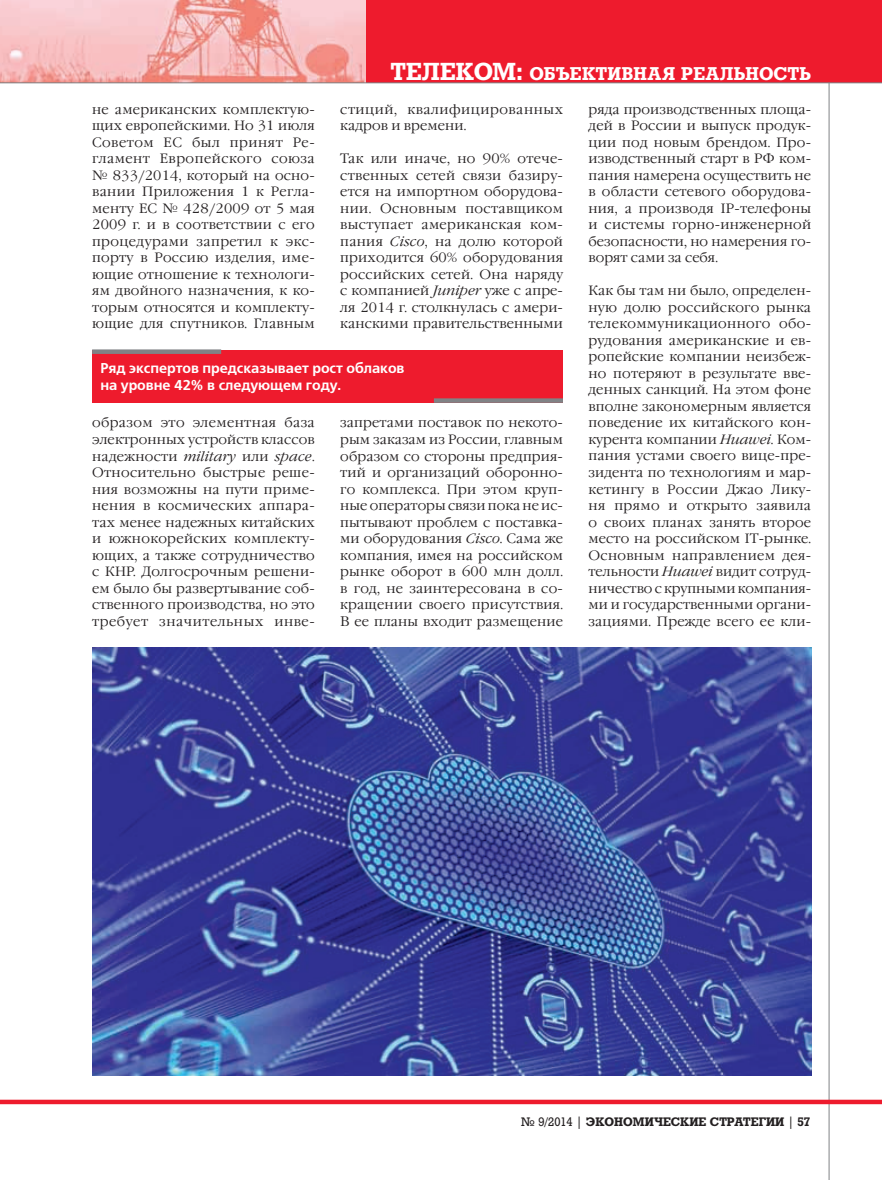
<style>
.page{position:relative;width:882px;height:1180px;background:#fff}
.page>*{position:absolute;margin:0;border:0;box-sizing:border-box;transform-origin:0 0}
.t1{font:700 18px "Rodeo";color:#fff}
.t2{font:700 14.25px/17.1px "Free Set C";letter-spacing:-.005em;color:#fff}
.t3{font:300 13.5px/16.5px "Garamond C";letter-spacing:.01em;color:#231f20;text-align:justify}
.t4{font:300 13.5px/16.5px "Garamond C";letter-spacing:.04em;color:#231f20}
.t5{font:700 12px "Rodeo";color:#231f20}
.s1{font-size:24px}
.s2{font-style:italic}
.s3{font-weight:400}
</style>
<div class="page">
<img style="left:0;top:0;width:367px;height:82px">
<div style="left:367px;top:0;width:514px;height:83px;background:#ee1b2d"></div>
<hr style="left:828px;top:83px;width:1px;height:1096px;background:#808285">
<svg style="left:0;top:1099px;width:881px;height:4px;background:#f04251"></svg>
<hr style="left:0;top:82px;width:881px;height:1px;background:#808285">
<div style="left:92px;top:350px;width:471px;height:53px;background:#ee1b2d"></div>
<div style="left:92px;top:349px;width:129px;height:5px;background:#808285"></div>
<div style="left:434px;top:398px;width:129px;height:5px;background:#808285"></div>
<img style="left:92px;top:647px;width:719px;height:427px">
<h1 class="t1" style="left:391px;top:67px;width:422px"><span class="s1">ТЕЛЕКОМ:</span> ОБЪЕКТИВНАЯ РЕАЛЬНОСТЬ</h1>
<p class="t3" style="left:92px;top:102px;width:224px">не американских комплектую&shy;щих европейскими. Но 31 июля Советом ЕС был принят Ре&shy;гламент Европейского союза № 833/2014, который на осно&shy;вании Приложения 1 к Регла&shy;менту ЕС № 428/2009 от 5 мая 2009 г. и в соответствии с его процедурами запретил к экс&shy;порту в Россию изделия, име&shy;ющие отношение к технологи&shy;ям двойного назначения, к ко&shy;торым относятся и комплекту&shy;ющие для спутников. Главным</p>
<p class="t4" style="left:340px;top:102px;width:224px">стиций, квалифицированных кадров и времени.</p>
<p class="t3" style="left:340px;top:152px;width:224px">Так или иначе, но 90% отече&shy;ственных сетей связи базиру&shy;ется на импортном оборудова&shy;нии. Основным поставщиком выступает американская ком&shy;пания <span class="s2">Cisco</span>, на долю которой приходится 60% оборудования российских сетей. Она наряду с компанией <span class="s2">Juniper</span> уже с апре&shy;ля 2014 г. столкнулась с амери&shy;канскими правительственными</p>
<p class="t2" style="left:100px;top:361px;width:306px">Ряд экспертов предсказывает рост облаков на уровне 42% в следующем году.</p>
<p class="t3" style="left:92px;top:416px;width:224px">образом это элементная база электронных устройств классов надежности <span class="s2">military</span> или <span class="s2">space</span>.<br>Относительно быстрые реше&shy;ния возможны на пути приме&shy;нения в космических аппара&shy;тах менее надежных китайских и южнокорейских комплекту&shy;ющих, а также сотрудничество с КНР. Долгосрочным решени&shy;ем было бы развертывание соб&shy;ственного производства, но это требует значительных инве-</p>
<p class="t3" style="left:340px;top:416px;width:224px">запретами поставок по некото&shy;рым заказам из России, главным образом со стороны предприя&shy;тий и организаций оборонно&shy;го комплекса. При этом круп&shy;ные операторы связи пока не ис&shy;пытывают проблем с поставка&shy;ми оборудования <span class="s2">Cisco</span>. Сама же компания, имея на российском рынке оборот в 600 млн долл. в год, не заинтересована в со&shy;кращении своего присутствия.<br>В ее планы входит размещение</p>
<p class="t3" style="left:588px;top:102px;width:224px">ряда производственных площа&shy;дей в России и выпуск продук&shy;ции под новым брендом. Про&shy;изводственный старт в РФ ком&shy;пания намерена осуществить не в области сетевого оборудова&shy;ния, а производя IP-телефоны и системы горно-инженерной безопасности, но намерения го&shy;ворят сами за себя.</p>
<p class="t3" style="left:588px;top:284px;width:224px">Как бы там ни было, определен&shy;ную долю российского рынка телекоммуникационного обо&shy;рудования американские и ев&shy;ропейские компании неизбеж&shy;но потеряют в результате вве&shy;денных санкций. На этом фоне вполне закономерным является поведение их китайского кон&shy;курента компании <span class="s2">Huawei</span>. Ком&shy;пания устами своего вице-пре&shy;зидента по технологиям и мар&shy;кетингу в России Джао Лику&shy;ня прямо и открыто заявила о своих планах занять второе место на российском IТ-рынке.<br>Основным направлением дея&shy;тельности <span class="s2">Huawei</span> видит сотруд&shy;ничество с крупными компания&shy;ми и государственными органи&shy;зациями. Прежде всего ее кли-</p>
<p class="t5" style="left:521px;top:1116px;width:290px"><span class="s3">№ 9/2014 |</span> ЭКОНОМИЧЕСКИЕ СТРАТЕГИИ <span class="s3">|</span> 57</p>
</div>
